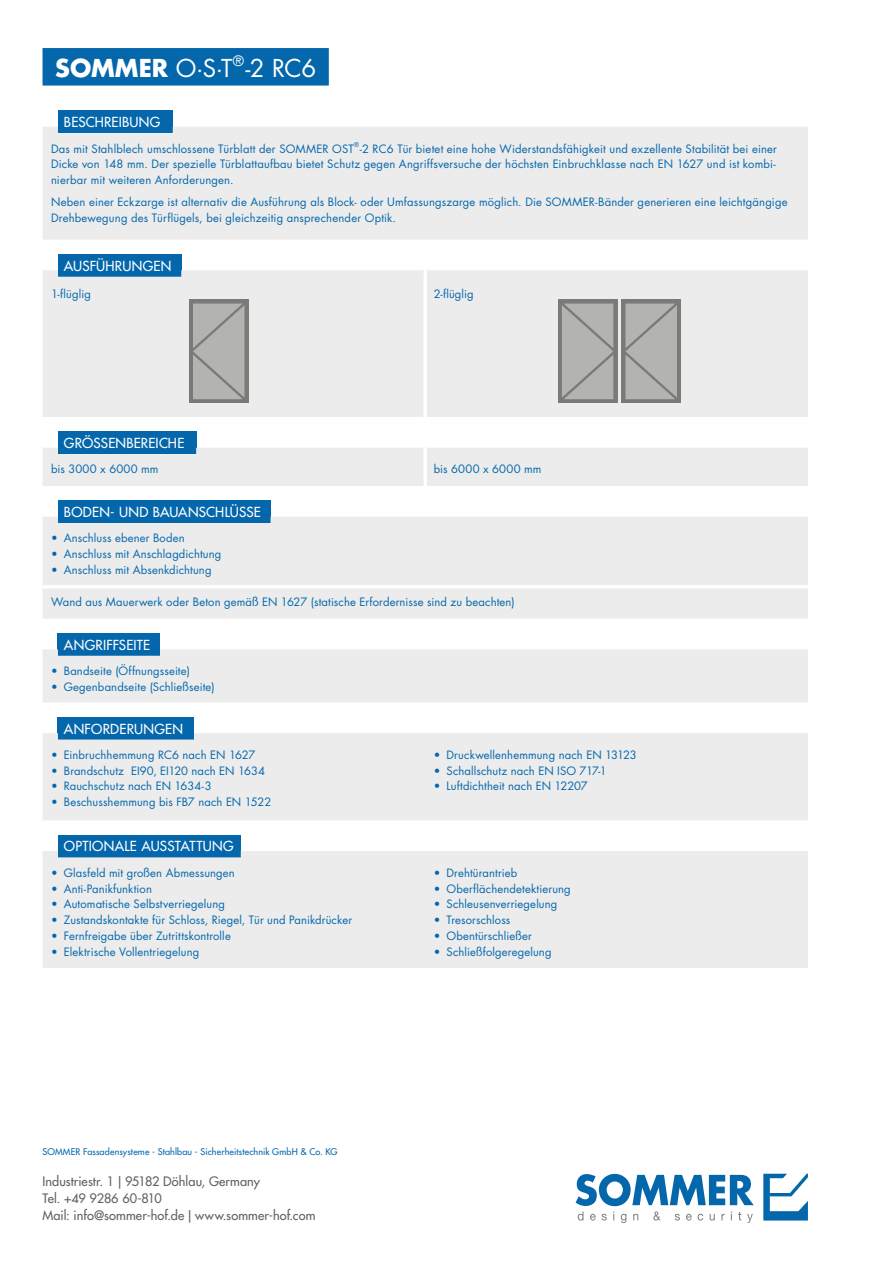
<style>
.page{position:relative;width:893px;height:1263px;background:#fff}
.page>*{position:absolute;margin:0;border:0;box-sizing:border-box;transform-origin:0 0}
.t1{font:700 24px "Futura";letter-spacing:.005em;color:#fff}
.t2{font:24px "Futura";color:#fff}
.t3{font:13.95px "Futura";color:#fff}
.t4{font:13.5px "Futura";letter-spacing:.015em;color:#fff}
.t5{font:12.75px/17.2px "Futura";letter-spacing:.005em;color:#626261}
.t6{font:11.25px/15.8px "Futura";letter-spacing:.015em;color:#0467ac;text-align:justify}
.t7{font:9px "Futura";letter-spacing:.015em;color:#0467ac}
.t8{font:6.6px "Futura";color:#0467ac}
.s1{font-weight:400}
</style>
<div class="page">
<svg style="left:576px;top:1174px;width:178px;height:49px"></svg>
<svg style="left:763px;top:1174px;width:45px;height:46px"></svg>
<div style="left:43px;top:48px;width:286px;height:38px;background:#0467ac"></div>
<div style="left:58px;top:111px;width:115px;height:22px;background:#0467ac"></div>
<div style="left:43px;top:127px;width:765px;height:113px;background:#ececec"></div>
<div style="left:58px;top:254px;width:123px;height:23px;background:#0467ac"></div>
<div style="left:43px;top:270px;width:765px;height:147px;background:#ececec"></div>
<svg style="left:423px;top:270px;width:4px;height:7px"></svg>
<hr style="left:423px;top:277px;width:4px;height:140px;background:#fff">
<div style="left:58px;top:431px;width:138px;height:23px;background:#0467ac"></div>
<div style="left:43px;top:448px;width:765px;height:38px;background:#ececec"></div>
<hr style="left:423px;top:454px;width:4px;height:32px;background:#fff">
<div style="left:58px;top:500px;width:213px;height:23px;background:#0467ac"></div>
<div style="left:43px;top:517px;width:765px;height:102px;background:#ececec"></div>
<hr style="left:43px;top:585px;width:15px;height:3px;background:#fff">
<hr style="left:58px;top:585px;width:213px;height:3px;background:#fff">
<hr style="left:271px;top:585px;width:154px;height:3px;background:#fff">
<hr style="left:425px;top:585px;width:383px;height:3px;background:#fff">
<div style="left:58px;top:633px;width:102px;height:23px;background:#0467ac"></div>
<div style="left:43px;top:649px;width:765px;height:53px;background:#ececec"></div>
<div style="left:58px;top:717px;width:136px;height:22px;background:#0467ac"></div>
<div style="left:43px;top:733px;width:765px;height:87px;background:#ececec"></div>
<div style="left:58px;top:835px;width:183px;height:22px;background:#0467ac"></div>
<div style="left:43px;top:851px;width:765px;height:117px;background:#ececec"></div>
<div style="left:189px;top:299px;width:59px;height:104px;background:#7a7a76"></div>
<svg style="left:193px;top:304px;width:51px;height:95px;background:#afb0ad"></svg>
<div style="left:558px;top:299px;width:59px;height:104px;background:#7a7a76"></div>
<svg style="left:562px;top:304px;width:51px;height:95px;background:#afb0ad"></svg>
<div style="left:621px;top:299px;width:60px;height:104px;background:#7a7a76"></div>
<svg style="left:625px;top:304px;width:52px;height:95px;background:#aeafac"></svg>
<h1 class="t1" style="left:55px;top:52px;width:179px">SOMMER <span class="s1">O·S·T</span></h1>
<p class="t3" style="left:233px;top:52px;width:13px">®</p>
<h1 class="t2" style="left:245px;top:52px;width:72px">-2 RC6</h1>
<p class="t4" style="left:64px;top:114px;width:98px">BESCHREIBUNG</p>
<p class="t6" style="left:51px;top:141px;width:304px">Das mit Stahlblech umschlossene Türblatt der SOMMER OST</p>
<p class="t8" style="left:354px;top:141px;width:7px">®</p>
<p class="t6" style="left:51px;top:141px;width:727px;text-indent:309px">-2 RC6 Tür bietet eine hohe Widerstandsfähigkeit und exzellente Stabilität bei einer Dicke von 148 mm. Der spezielle Türblattaufbau bietet Schutz gegen Angriffsversuche der höchsten Einbruchklasse nach EN 1627 und ist kombi&shy;nierbar mit weiteren Anforderungen.</p>
<p class="t6" style="left:51px;top:194px;width:738px">Neben einer Eckzarge ist alternativ die Ausführung als Block- oder Umfassungszarge möglich. Die SOMMER-Bänder generieren eine leichtgängige<br>Drehbewegung des Türflügels, bei gleichzeitig ansprechender Optik.</p>
<p class="t4" style="left:64px;top:257px;width:109px">AUSFÜHRUNGEN</p>
<p class="t6" style="left:51px;top:286px;width:41px">1-flüglig</p>
<p class="t6" style="left:434px;top:286px;width:41px">2-flüglig</p>
<p class="t4" style="left:64px;top:435px;width:122px">GRÖSSENBEREICHE</p>
<p class="t6" style="left:51px;top:461px;width:109px">bis 3000 x 6000 mm</p>
<p class="t6" style="left:434px;top:461px;width:109px">bis 6000 x 6000 mm</p>
<p class="t4" style="left:64px;top:504px;width:199px">BODEN- UND BAUANSCHLÜSSE</p>
<p class="t6" style="left:51px;top:530px;width:135px">• Anschluss ebener Boden</p>
<p class="t6" style="left:51px;top:546px;width:172px">• Anschluss mit Anschlagdichtung</p>
<p class="t6" style="left:51px;top:562px;width:162px">• Anschluss mit Absenkdichtung</p>
<p class="t6" style="left:51px;top:594px;width:465px">Wand aus Mauerwerk oder Beton gemäß EN 1627 (statische Erfordernisse sind zu beachten)</p>
<p class="t4" style="left:64px;top:636px;width:88px">ANGRIFFSEITE</p>
<p class="t6" style="left:51px;top:663px;width:140px">• Bandseite (Öffnungsseite)</p>
<p class="t6" style="left:51px;top:679px;width:165px">• Gegenbandseite (Schließseite)</p>
<p class="t4" style="left:64px;top:720px;width:121px">ANFORDERUNGEN</p>
<p class="t6" style="left:51px;top:747px;width:206px">• Einbruchhemmung RC6 nach EN 1627</p>
<p class="t6" style="left:51px;top:763px;width:215px">• Brandschutz EI90, EI120 nach EN 1634</p>
<p class="t6" style="left:51px;top:778px;width:162px">• Rauchschutz nach EN 1634-3</p>
<p class="t6" style="left:51px;top:794px;width:222px">• Beschusshemmung bis FB7 nach EN 1522</p>
<p class="t6" style="left:434px;top:747px;width:205px">• Druckwellenhemmung nach EN 13123</p>
<p class="t6" style="left:434px;top:763px;width:175px">• Schallschutz nach EN ISO 717-1</p>
<p class="t6" style="left:434px;top:778px;width:156px">• Luftdichtheit nach EN 12207</p>
<p class="t4" style="left:64px;top:838px;width:171px">OPTIONALE AUSSTATTUNG</p>
<p class="t6" style="left:51px;top:865px;width:185px">• Glasfeld mit großen Abmessungen</p>
<p class="t6" style="left:51px;top:880px;width:102px">• Anti-Panikfunktion</p>
<p class="t6" style="left:51px;top:896px;width:176px">• Automatische Selbstverriegelung</p>
<p class="t6" style="left:51px;top:912px;width:303px">• Zustandskontakte für Schloss, Riegel, Tür und Panikdrücker</p>
<p class="t6" style="left:51px;top:928px;width:181px">• Fernfreigabe über Zutrittskontrolle</p>
<p class="t6" style="left:51px;top:943px;width:150px">• Elektrische Vollentriegelung</p>
<p class="t7" style="left:43px;top:1146px;width:297px">SOMMER Fassadensysteme - Stahlbau - Sicherheitstechnik GmbH &amp; Co. KG</p>
<p class="t5" style="left:43px;top:1173px;width:274px">Industriestr. 1|95182 Döhlau, Germany<br>Tel. +49 9286 60-810<br>Mail: info@sommer-hof.de|www.sommer-hof.com</p>
<p class="t6" style="left:434px;top:865px;width:85px">• Drehtürantrieb</p>
<p class="t6" style="left:434px;top:880px;width:139px">• Oberflächendetektierung</p>
<p class="t6" style="left:434px;top:896px;width:125px">• Schleusenverriegelung</p>
<p class="t6" style="left:434px;top:912px;width:78px">• Tresorschloss</p>
<p class="t6" style="left:434px;top:928px;width:100px">• Obentürschließer</p>
<p class="t6" style="left:434px;top:943px;width:119px">• Schließfolgeregelung</p>
</div>
